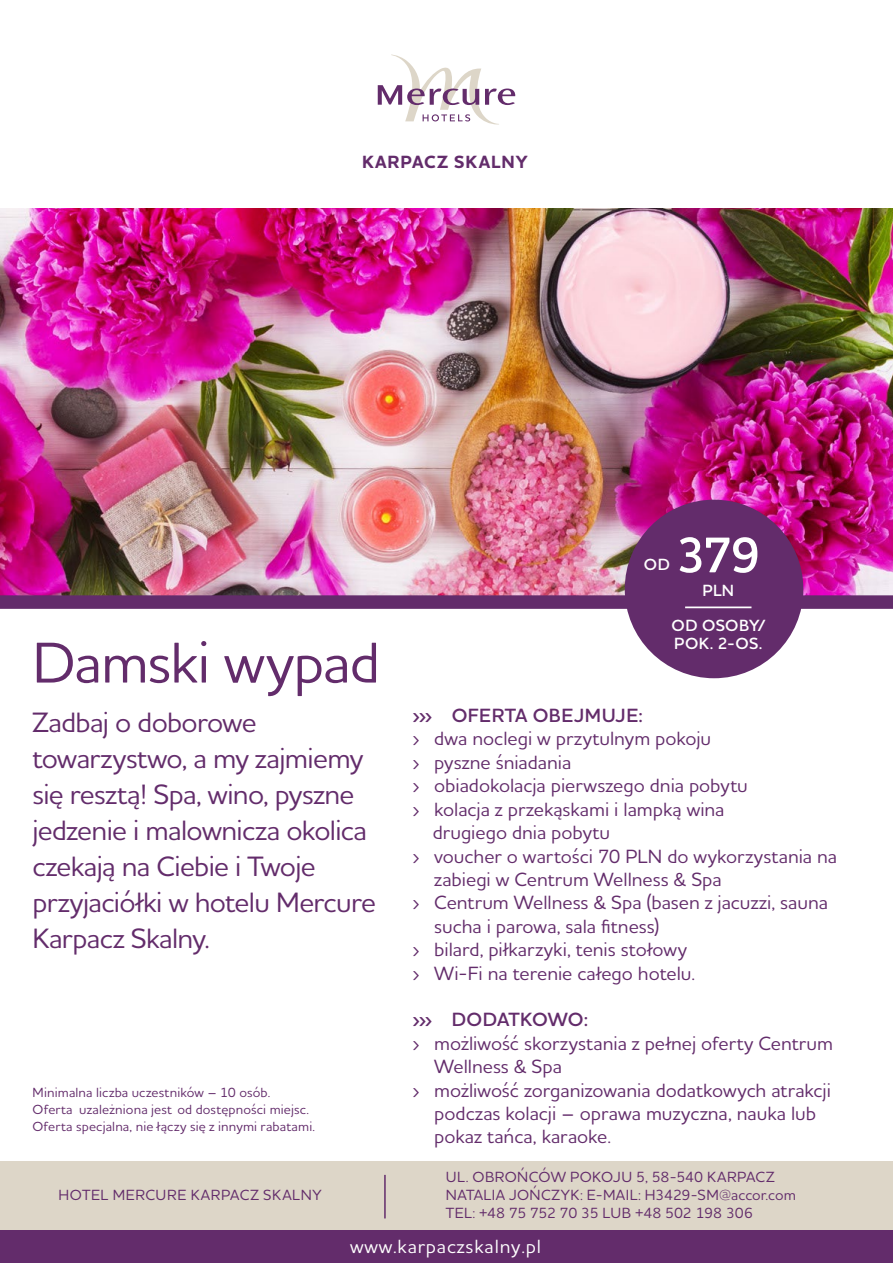
<style>
.page{position:relative;width:893px;height:1263px;background:#fff}
.page>*{position:absolute;margin:0;border:0;box-sizing:border-box;transform-origin:0 0}
.t1{font:500 58.5px "Houschka Alt Pro";letter-spacing:-.02em;color:#632c6b}
.t2{font:600 51px "Houschka Alt Pro";color:#fff}
.t3{font:500 28.5px/36px "Houschka Alt Pro";letter-spacing:-.025em;color:#632c6b}
.t4{font:500 19.5px "Houschka Alt Pro";color:#632c6b}
.t5{font:500 19.5px "Houschka Alt Pro";letter-spacing:.04em;color:#fff}
.t6{font:600 19.5px "Houschka Alt Pro";letter-spacing:.02em;color:#632c6b}
.t7{font:600 19.5px "Houschka Alt Pro";color:#632c6b}
.t8{font:700 18px "Houschka Alt Pro";letter-spacing:.05em;color:#632c6b}
.t9{font:600 16.5px/34.7px "Houschka Alt Pro";letter-spacing:.015em;color:#fff;text-align:center}
.t10{font:500 15px/18px "Houschka Alt Pro";letter-spacing:.02em;color:#632c6b}
.t11{font:500 15px "Houschka Alt Pro";letter-spacing:.04em;color:#632c6b}
.t12{font:500 13.5px/17.1px "Houschka Alt Pro";letter-spacing:.01em;color:#632c6b}
</style>
<div class="page">
<img style="left:0;top:208px;width:893px;height:387px">
<svg style="left:378px;top:54px;width:137px;height:70px"></svg>
<div style="left:0;top:595px;width:893px;height:14px;background:#632c6b"></div>
<div style="left:0;top:1230px;width:893px;height:33px;background:#632c6b"></div>
<div style="left:0;top:1162px;width:893px;height:68px;background:#ddd6c8"></div>
<hr style="left:384px;top:1175px;width:2px;height:43px;background:#632c6b">
<div style="left:625px;top:500px;width:178px;height:178px;background:#632c6b;border-radius:50%"></div>
<hr style="left:685px;top:606px;width:66px;height:2px;background:#fff">
<p class="t8" style="left:362px;top:150px;width:167px">KARPACZ SKALNY</p>
<h1 class="t1" style="left:32px;top:625px;width:349px">Damski wypad</h1>
<h3 class="t3" style="left:32px;top:704px;width:345px">Zadbaj o doborowe towarzystwo, a my zajmiemy się resztą! Spa, wino, pyszne jedzenie i malownicza okolica czekają na Ciebie i Twoje przyjaciółki w hotelu Mercure<br>Karpacz Skalny.</h3>
<p class="t12" style="left:32px;top:1084px;width:284px">Minimalna liczba uczestników – 10 osób.<br>Oferta uzależniona jest od dostępności miejsc.<br>Oferta specjalna, nie łączy się z innymi rabatami.</p>
<p class="t11" style="left:59px;top:1185px;width:265px">HOTEL MERCURE KARPACZ SKALNY</p>
<h2 class="t2" style="left:676px;top:522px;width:86px">379</h2>
<p class="t9" style="left:672px;top:573px;width:95px">PLN<br>OD OSOBY/</p>
<p class="t9" style="left:674px;top:626px;width:90px">POK. 2-OS.</p>
<p class="t9" style="left:644px;top:547px;width:27px">OD</p>
<p class="t6" style="left:413px;top:703px;width:232px">››› OFERTA OBEJMUJE:</p>
<p class="t4" style="left:413px;top:726px;width:300px">› dwa noclegi w przytulnym pokoju</p>
<p class="t4" style="left:413px;top:750px;width:160px">› pyszne śniadania</p>
<p class="t4" style="left:413px;top:773px;width:337px">› obiadokolacja pierwszego dnia pobytu</p>
<p class="t4" style="left:413px;top:797px;width:313px">› kolacja z przekąskami i lampką wina</p>
<p class="t4" style="left:433px;top:820px;width:179px">drugiego dnia pobytu</p>
<p class="t4" style="left:413px;top:843px;width:426px">› voucher o wartości 70 PLN do wykorzystania na</p>
<p class="t4" style="left:434px;top:867px;width:289px">zabiegi w Centrum Wellness &amp; Spa</p>
<p class="t4" style="left:413px;top:890px;width:417px">› Centrum Wellness &amp; Spa (basen z jacuzzi, sauna</p>
<p class="t4" style="left:434px;top:914px;width:227px">sucha i parowa, sala fitness)</p>
<p class="t4" style="left:413px;top:937px;width:276px">› bilard, piłkarzyki, tenis stołowy</p>
<p class="t4" style="left:413px;top:960px;width:284px">› Wi-Fi na terenie całego hotelu.</p>
<p class="t7" style="left:413px;top:1007px;width:177px">››› DODATKOWO:</p>
<p class="t4" style="left:413px;top:1031px;width:422px">› możliwość skorzystania z pełnej oferty Centrum</p>
<p class="t4" style="left:434px;top:1054px;width:129px">Wellness &amp; Spa</p>
<p class="t4" style="left:413px;top:1077px;width:420px">› możliwość zorganizowania dodatkowych atrakcji</p>
<p class="t4" style="left:434px;top:1101px;width:383px">podczas kolacji – oprawa muzyczna, nauka lub</p>
<p class="t4" style="left:434px;top:1124px;width:178px">pokaz tańca, karaoke.</p>
<p class="t10" style="left:446px;top:1167px;width:351px">UL. OBROŃCÓW POKOJU 5, 58-540 KARPACZ<br>NATALIA JOŃCZYK: E-MAIL: H3429-SM@accor.com<br>TEL: +48 75 752 70 35 LUB +48 502 198 306</p>
<p class="t5" style="left:350px;top:1234px;width:192px">www.karpaczskalny.pl</p>
</div>
